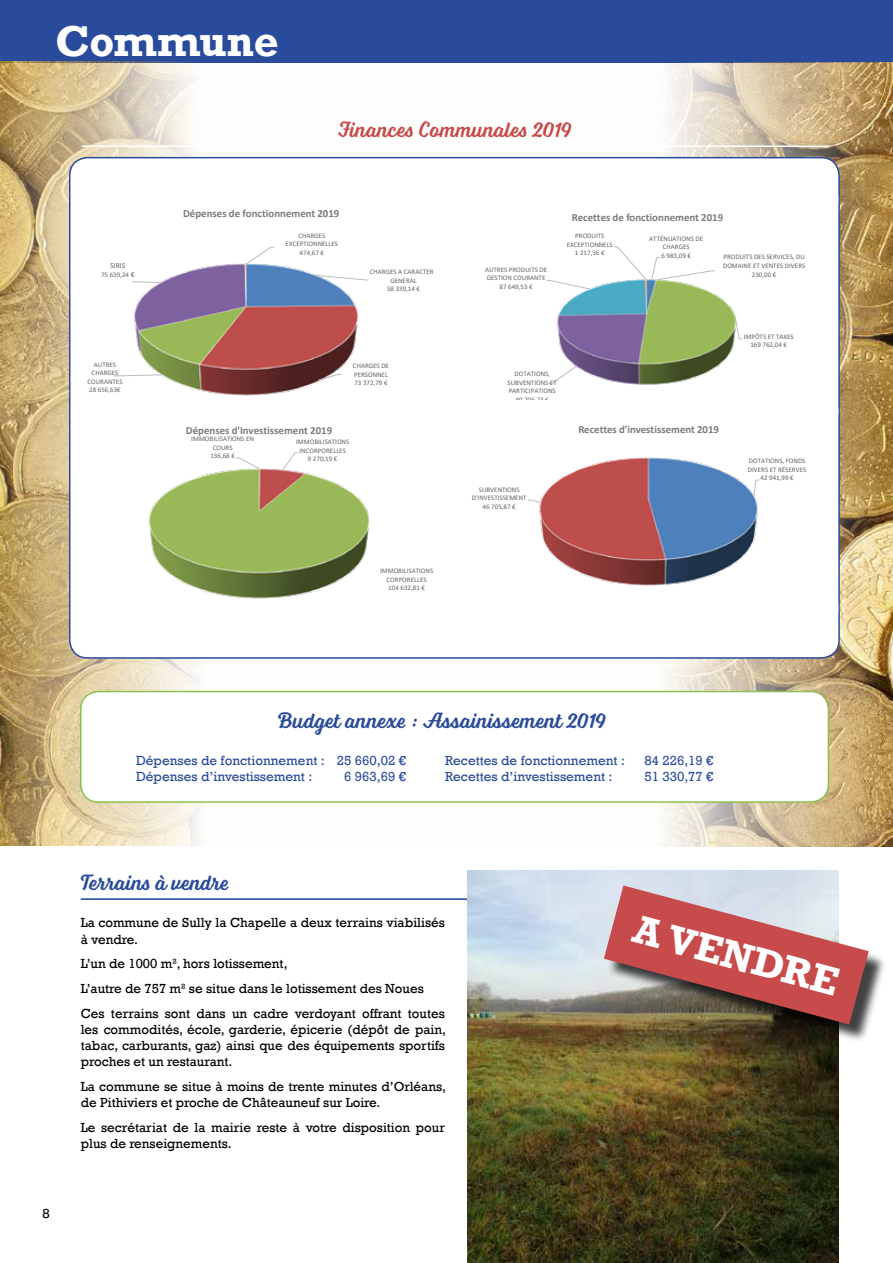
<style>
.page{position:relative;width:893px;height:1263px;background:#fff}
.page>*{position:absolute;margin:0;border:0;box-sizing:border-box;transform-origin:0 0}
.t1{font:700 40.5px "Rockwell";letter-spacing:-.005em;color:#fff}
.t2{font:700 37.5px "Rockwell";color:#fff}
.t3{font:22.5px "Voltage";color:#2a4b9b}
.t4{font:22.5px "Voltage";color:#c74b4b}
.t5{font:13.5px/16.2px "Rockwell";color:#000}
.t6{font:13.5px "Rockwell";color:#2a4b9b}
.t7{font:700 10.8px "Calibri";color:#7b7b7b}
.t8{font:7.65px "Calibri";color:#646363}
.t9{font:7.05px "Calibri";color:#646363}
.t10{font:6.9px/8.6px "Calibri";color:#646363;text-align:center}
.s1{font-size:7.65px}
</style>
<div class="page">
<div style="left:0;top:0;width:893px;height:62px;background:#2a4b9b"></div>
<img style="left:0;top:62px;width:893px;height:784px">
<hr style="left:82px;top:145px;width:746px;height:2px;background:#fff">
<hr style="left:81px;top:898px;width:746px;height:2px;background:#1b3e92">
<div style="left:81px;top:691px;width:747px;height:111px;background:#fff;border-radius:18px"></div>
<div style="left:80px;top:691px;width:749px;height:112px;border:2px solid #8cc04f;border-radius:18px"></div>
<div style="left:70px;top:158px;width:769px;height:500px;background:#fff;border-radius:18px"></div>
<svg style="left:114px;top:246px;width:255px;height:150px"></svg>
<svg style="left:546px;top:246px;width:197px;height:139px"></svg>
<svg style="left:149px;top:452px;width:220px;height:147px"></svg>
<svg style="left:527px;top:457px;width:233px;height:129px"></svg>
<img style="left:468px;top:870px;width:370px;height:393px">
<div style="left:607px;top:888px;width:279px;height:154px;background:#000;opacity:.75"></div>
<svg style="left:604px;top:885px;width:265px;height:139px;background:#b87775"></svg>
<h1 class="t1" style="left:55px;top:15px;width:225px">Commune</h1>
<h3 class="t4" style="left:338px;top:116px;width:235px">Finances Communales 2019</h3>
<p class="t8" style="left:110px;top:260px;width:17px">SIRIS</p>
<p class="t10" style="left:101px;top:270px;width:35px">75 639,24 <span class="s1">€</span></p>
<p class="t10" style="left:87px;top:360px;width:37px">AUTRES<br>CHARGES<br>COURANTES<br>28 656,63€</p>
<h3 class="t7" style="left:183px;top:206px;width:158px">Dépenses de fonctionnement 2019</h3>
<p class="t10" style="left:286px;top:231px;width:54px">CHARGES<br>EXCEPTIONNELLES<br>474,67 €</p>
<p class="t10" style="left:370px;top:267px;width:69px">CHARGES A CARACTERE<br>GENERAL<br>58 339,14 €</p>
<p class="t10" style="left:353px;top:361px;width:38px;text-align:left">CHARGES DE<br>PERSONNEL<br>73 372,79 €</p>
<h3 class="t7" style="left:186px;top:423px;width:148px">Dépenses d'Investissement 2019</h3>
<p class="t10" style="left:191px;top:434px;width:64px">IMMOBILISATIONS EN<br>COURS<br>136,68 €</p>
<p class="t10" style="left:296px;top:438px;width:55px">IMMOBILISATIONS<br>INCORPORELLES<br>9 270,19 €</p>
<p class="t10" style="left:380px;top:566px;width:55px">IMMOBILISATIONS<br>CORPORELLES<br>104 632,81 €</p>
<p class="t10" style="left:485px;top:265px;width:64px">AUTRES PRODUITS DE<br>GESTION COURANTE<br>87 649,53 €</p>
<h3 class="t7" style="left:572px;top:210px;width:153px">Recettes de fonctionnement 2019</h3>
<p class="t10" style="left:567px;top:232px;width:48px">PRODUITS<br>EXCEPTIONNELS<br>1 217,56 €</p>
<p class="t10" style="left:649px;top:234px;width:55px">ATTÉNUATIONS DE<br>CHARGES<br>6 983,09 €</p>
<p class="t10" style="left:723px;top:253px;width:84px">PRODUITS DES SERVICES, DU<br>DOMAINE ET VENTES DIVERS<br>230,00 €</p>
<p class="t10" style="left:508px;top:369px;width:51px">DOTATIONS,<br>SUBVENTIONS ET<br>PARTICIPATIONS<br>80 206,73 €</p>
<p class="t10" style="left:472px;top:485px;width:56px">SUBVENTIONS<br>D'INVESTISSEMENT</p>
<p class="t9" style="left:483px;top:501px;width:35px">46 705,87 €</p>
<h3 class="t7" style="left:578px;top:422px;width:142px">Recettes d'investissement 2019</h3>
<p class="t10" style="left:744px;top:332px;width:52px">IMPÔTS ET TAXES<br>169 762,04 €</p>
<p class="t10" style="left:748px;top:456px;width:60px">DOTATIONS, FONDS<br>DIVERS ET RÉSERVES<br>42 941,99 €</p>
<h3 class="t3" style="left:278px;top:707px;width:329px">Budget annexe : Assainissement 2019</h3>
<h3 class="t6" style="left:136px;top:753px;width:271px">Dépenses de fonctionnement : 25 660,02 €</h3>
<h3 class="t6" style="left:445px;top:753px;width:181px">Recettes de fonctionnement :</h3>
<h3 class="t6" style="left:644px;top:753px;width:71px">84 226,19 €</h3>
<h3 class="t6" style="left:136px;top:769px;width:178px">Dépenses d’investissement :</h3>
<h3 class="t6" style="left:344px;top:769px;width:63px">6 963,69 €</h3>
<h3 class="t6" style="left:445px;top:769px;width:169px">Recettes d’investissement :</h3>
<h3 class="t6" style="left:644px;top:769px;width:71px">51 330,77 €</h3>
<h3 class="t5" style="left:43px;top:1206px;width:9px">8</h3>
<h3 class="t3" style="left:81px;top:869px;width:150px">Terrains à vendre</h3>
<h3 class="t5" style="left:81px;top:915px;width:366px">La commune de Sully la Chapelle a deux terrains viabilisés à vendre.</h3>
<h3 class="t5" style="left:81px;top:951px;width:366px;line-height:24.8px">L’un de 1000 m², hors lotissement,<br>L’autre de 757 m² se situe dans le lotissement des Noues<br>Ces terrains sont dans un cadre verdoyant offrant toutes</h3>
<h3 class="t5" style="left:81px;top:1021px;width:367px;text-align:justify">les commodités, école, garderie, épicerie (dépôt de pain, tabac, carburants, gaz) ainsi que des équipements sportifs proches et un restaurant.</h3>
<h3 class="t5" style="left:81px;top:1078px;width:367px">La commune se situe à moins de trente minutes d’Orléans, de Pithiviers et proche de Châteauneuf sur Loire.</h3>
<h3 class="t5" style="left:81px;top:1119px;width:366px">Le secrétariat de la mairie reste à votre disposition pour plus de renseignements.</h3>
<h2 class="t2" style="left:641px;top:905px;width:212px;rotate:15deg">A VENDRE</h2>
</div>
